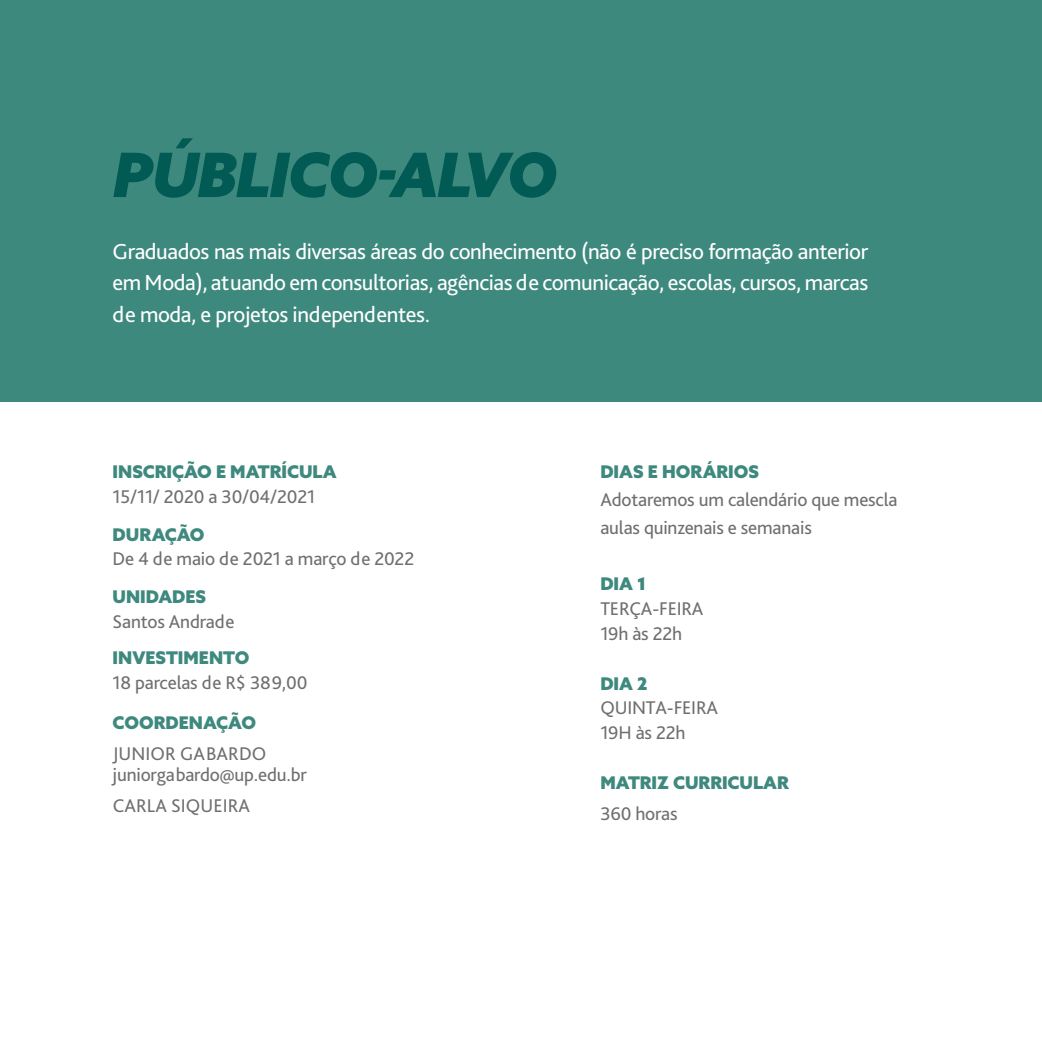
<style>
.page{position:relative;width:1042px;height:1042px;background:#fff}
.page>*{position:absolute;margin:0;border:0;box-sizing:border-box;transform-origin:0 0}
.t1{font:italic 900 61.25px "Azo Sans";letter-spacing:-.02em;color:#015a53}
.t2{font:22.75px/31.5px "Bliss Pro";letter-spacing:-.02em;color:#fff;text-align:justify}
.t3{font:19.25px/24.8px "Bliss Pro";letter-spacing:-.01em;color:#706f6f}
.t4{font:900 17.5px "Azo Sans";color:#3e897e}
</style>
<div class="page">
<div style="left:0;top:0;width:1042px;height:402px;background:#3e897e"></div>
<h1 class="t1" style="left:113px;top:134px;width:446px">PÚBLICO-ALVO</h1>
<p class="t2" style="left:113px;top:235px;width:757px">Graduados nas mais diversas áreas do conhecimento (não é preciso formação anterior em Moda), atuando em consultorias, agências de comunicação, escolas, cursos, marcas de moda, e projetos independentes.</p>
<p class="t4" style="left:113px;top:460px;width:225px">INSCRIÇÃO E MATRÍCULA</p>
<p class="t3" style="left:113px;top:483px;width:204px">15/11/ 2020 a 30/04/2021</p>
<p class="t4" style="left:113px;top:522px;width:93px">DURAÇÃO</p>
<p class="t3" style="left:113px;top:546px;width:303px">De 4 de maio de 2021 a março de 2022</p>
<p class="t4" style="left:113px;top:585px;width:95px">UNIDADES</p>
<p class="t3" style="left:113px;top:609px;width:123px">Santos Andrade</p>
<p class="t4" style="left:113px;top:646px;width:138px">INVESTIMENTO</p>
<p class="t3" style="left:113px;top:670px;width:196px">18 parcelas de R$ 389,00</p>
<p class="t4" style="left:113px;top:711px;width:145px">COORDENAÇÃO</p>
<p class="t3" style="left:113px;top:742px;width:196px;line-height:21px">JUNIOR GABARDO juniorgabardo@up.edu.br</p>
<p class="t3" style="left:113px;top:792px;width:139px">CARLA SIQUEIRA</p>
<p class="t4" style="left:600px;top:460px;width:160px">DIAS E HORÁRIOS</p>
<p class="t3" style="left:600px;top:485px;width:299px;line-height:28px">Adotaremos um calendário que mescla aulas quinzenais e semanais</p>
<p class="t4" style="left:600px;top:572px;width:48px">DIA 1</p>
<p class="t3" style="left:600px;top:596px;width:105px">TERÇA-FEIRA<br>19h às 22h</p>
<p class="t4" style="left:600px;top:671px;width:49px">DIA 2</p>
<p class="t3" style="left:600px;top:695px;width:119px">QUINTA-FEIRA<br>19H às 22h</p>
<p class="t4" style="left:600px;top:771px;width:190px">MATRIZ CURRICULAR</p>
<p class="t3" style="left:600px;top:800px;width:79px">360 horas</p>
</div>
